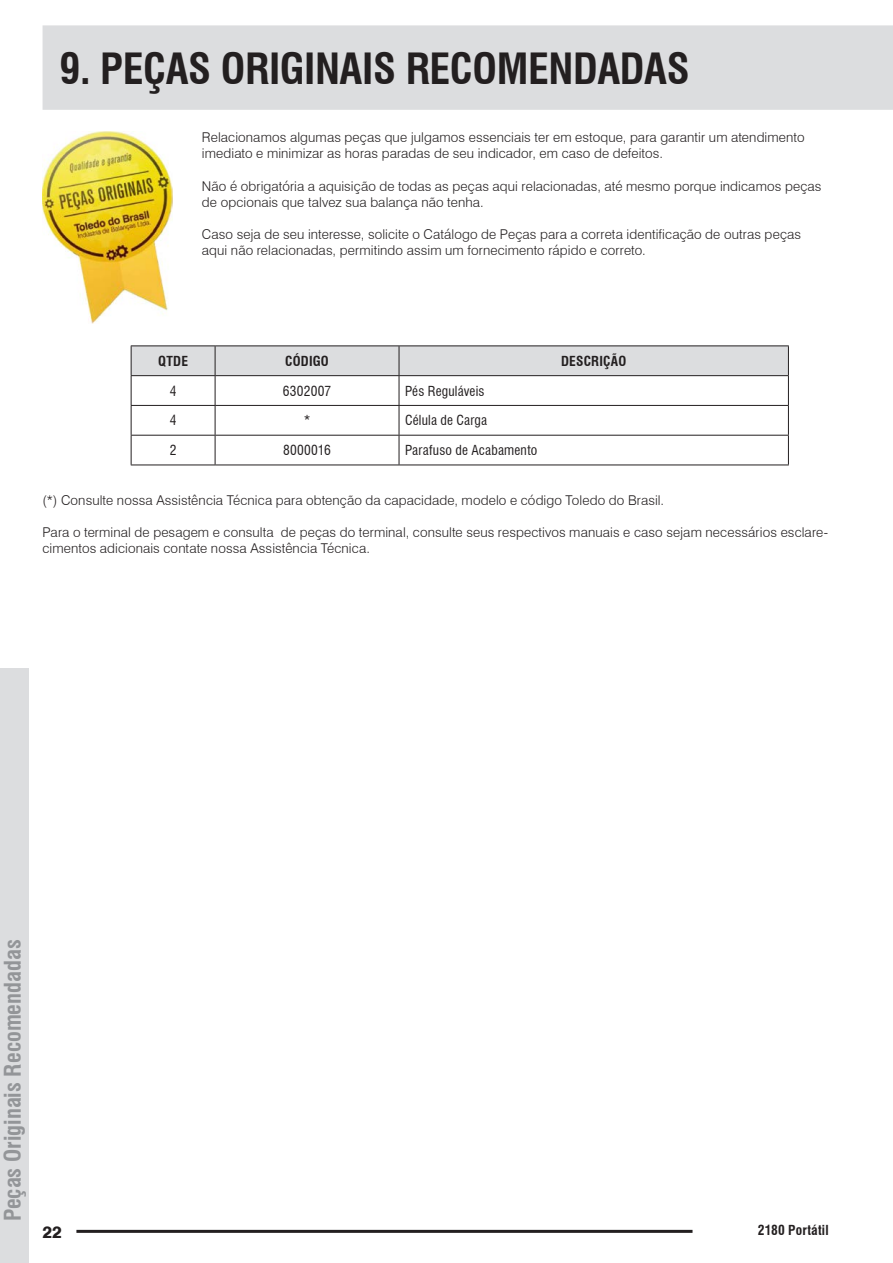
<style>
.page{position:relative;width:893px;height:1263px;background:#fff}
.page>*{position:absolute;margin:0;border:0;box-sizing:border-box;transform-origin:0 0}
.t1{font:700 condensed 42px "Swiss 721 BT";letter-spacing:-.01em;color:#231f20}
.t2{font:700 condensed 22.5px "Swiss 721 BT";color:#939598}
.t3{font:800 16.5px "Swiss 721 BT";color:#231f20}
.Texto{font:300 13.5px/16.2px "Swiss 721 BT";letter-spacing:.01em;color:#231f20}
.Texto_Tabela_Central{font:condensed 13.5px "Swiss 721 BT";letter-spacing:.015em;color:#231f20}
.Título_Tabela{font:700 condensed 13.5px "Swiss 721 BT";letter-spacing:.015em;color:#231f20}
.Texto_Tabela{font:condensed 13.5px "Swiss 721 BT";letter-spacing:.015em;color:#231f20}
</style>
<div class="page">
<div style="left:43px;top:25px;width:850px;height:85px;background:#dcdddf"></div>
<div style="left:0;top:668px;width:29px;height:595px;background:#dcdddf"></div>
<hr style="left:76px;top:1230px;width:616px;height:3px;background:#231f20">
<img style="left:43px;top:132px;width:130px;height:191px">
<hr style="left:131px;top:465px;width:84px;height:1px;background:#231f20">
<hr style="left:215px;top:465px;width:184px;height:1px;background:#231f20">
<hr style="left:399px;top:465px;width:390px;height:1px;background:#231f20">
<hr style="left:131px;top:345px;width:84px;height:1px;background:#231f20">
<hr style="left:215px;top:345px;width:184px;height:1px;background:#231f20">
<hr style="left:399px;top:345px;width:390px;height:1px;background:#231f20">
<svg style="left:131px;top:346px;width:658px;height:119px"></svg>
<p class="t1" style="left:60px;top:44px;width:632px">9. PEÇAS ORIGINAIS RECOMENDADAS</p>
<p class="Texto" style="left:202px;top:129px;width:604px">Relacionamos algumas peças que julgamos essenciais ter em estoque, para garantir um atendimento imediato e minimizar as horas paradas de seu indicador, em caso de defeitos.</p>
<p class="Texto" style="left:202px;top:178px;width:621px">Não é obrigatória a aquisição de todas as peças aqui relacionadas, até mesmo porque indicamos peças de opcionais que talvez sua balança não tenha.</p>
<p class="Texto" style="left:202px;top:226px;width:601px">Caso seja de seu interesse, solicite o Catálogo de Peças para a correta identificação de outras peças aqui não relacionadas, permitindo assim um fornecimento rápido e correto.</p>
<p class="Título_Tabela" style="left:158px;top:353px;width:31px">QTDE</p>
<p class="Título_Tabela" style="left:285px;top:353px;width:45px">CÓDIGO</p>
<p class="Título_Tabela" style="left:561px;top:353px;width:67px">DESCRIÇÃO</p>
<p class="Texto_Tabela_Central" style="left:170px;top:383px;width:8px">4</p>
<p class="Texto_Tabela" style="left:283px;top:383px;width:50px">6302007</p>
<p class="Texto_Tabela_Central" style="left:405px;top:383px;width:81px">Pés Reguláveis</p>
<p class="Texto_Tabela_Central" style="left:170px;top:412px;width:8px">4</p>
<p class="Texto_Tabela" style="left:304px;top:412px;width:8px">*</p>
<p class="Texto_Tabela_Central" style="left:405px;top:412px;width:84px">Célula de Carga</p>
<p class="Texto_Tabela_Central" style="left:170px;top:442px;width:8px">2</p>
<p class="Texto_Tabela" style="left:283px;top:442px;width:49px">8000016</p>
<p class="Texto_Tabela_Central" style="left:405px;top:442px;width:134px">Parafuso de Acabamento</p>
<p class="Texto" style="left:43px;top:492px;width:623px">(*) Consulte nossa Assistência Técnica para obtenção da capacidade, modelo e código Toledo do Brasil.</p>
<p class="Texto" style="left:43px;top:524px;width:787px">Para o terminal de pesagem e consulta de peças do terminal, consulte seus respectivos manuais e caso sejam necessários esclare&shy;cimentos adicionais contate nossa Assistência Técnica.</p>
<h2 class="t2" style="left:-1px;top:1221px;width:283px;rotate:-90deg">Peças Originais Recomendadas</h2>
<p class="t3" style="left:43px;top:1222px;width:21px">22</p>
<p class="Título_Tabela" style="left:758px;top:1222px;width:72px">2180 Portátil</p>
</div>
